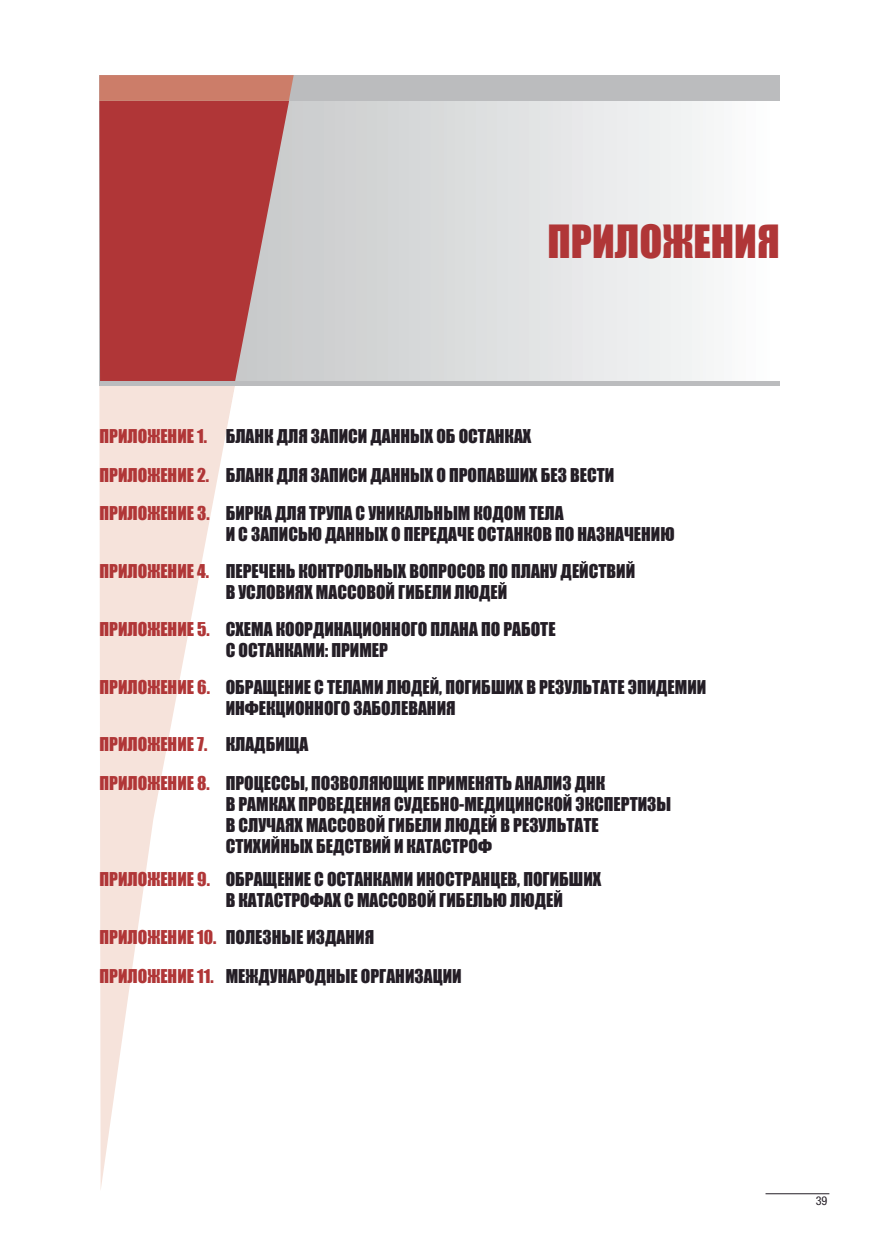
<style>
.page{position:relative;width:879px;height:1256px;background:#fff}
.page>*{position:absolute;margin:0;border:0;box-sizing:border-box;transform-origin:0 0}
.Title_Liste{font:42px "Impact";color:#b03637}
.Sous-titre{font:17.5px/21px "Impact";color:#241e26}
.Sous-titre-2{font:17.5px "Impact";color:#b03637}
.t1{font:condensed 12.08px "Helvetica Neue LTW1 G";color:#241e26}
.s1{color:#b03637}
.s2{color:#241e26}
</style>
<div class="page">
<svg style="left:293px;top:101px;width:413px;height:280px;background:#dee0e1"></svg>
<svg style="left:99px;top:101px;width:194px;height:285px;background:#b44e4f"></svg>
<svg style="left:99px;top:385px;width:136px;height:804px"></svg>
<div style="left:99px;top:75px;width:680px;height:26px;background:#bbbcbe"></div>
<hr style="left:99px;top:381px;width:680px;height:4px;background:#bbbcbe">
<svg style="left:99px;top:75px;width:194px;height:26px;background:#cb7e6a"></svg>
<hr style="left:765px;top:1193px;width:63px;height:1px;background:#241e26">
<p class="Title_Liste" style="left:547px;top:208px;width:233px">ПРИЛОЖЕНИЯ</p>
<p class="Sous-titre" style="left:99px;top:425px;width:433px"><span class="s1">ПРИЛОЖЕНИЕ 1.</span> БЛАНК ДЛЯ ЗАПИСИ ДАННЫХ ОБ ОСТАНКАХ</p>
<p class="Sous-titre" style="left:99px;top:463px;width:516px"><span class="s1">ПРИЛОЖЕНИЕ 2.</span> БЛАНК ДЛЯ ЗАПИСИ ДАННЫХ О ПРОПАВШИХ БЕЗ ВЕСТИ</p>
<p class="Sous-titre" style="left:225px;top:502px;width:450px;text-indent:-126px"><span class="s1">ПРИЛОЖЕНИЕ 3.</span> БИРКА ДЛЯ ТРУПА С УНИКАЛЬНЫМ КОДОМ ТЕЛА<br>И С ЗАПИСЬЮ ДАННЫХ О ПЕРЕДАЧЕ ОСТАНКОВ ПО НАЗНАЧЕНИЮ</p>
<p class="Sous-titre" style="left:99px;top:560px;width:537px;text-align:center"><span class="s1">ПРИЛОЖЕНИЕ 4.</span> ПЕРЕЧЕНЬ КОНТРОЛЬНЫХ ВОПРОСОВ ПО ПЛАНУ ДЕЙСТВИЙ<br>В УСЛОВИЯХ МАССОВОЙ ГИБЕЛИ ЛЮДЕЙ</p>
<p class="Sous-titre" style="left:225px;top:617px;width:331px;text-indent:-126px"><span class="s1">ПРИЛОЖЕНИЕ 5.</span> СХЕМА КООРДИНАЦИОННОГО ПЛАНА ПО РАБОТЕ<br>С ОСТАНКАМИ: ПРИМЕР</p>
<p class="Sous-titre" style="left:225px;top:675px;width:482px;text-indent:-126px"><span class="s1">ПРИЛОЖЕНИЕ 6.</span> ОБРАЩЕНИЕ С ТЕЛАМИ ЛЮДЕЙ, ПОГИБШИХ В РЕЗУЛЬТАТЕ ЭПИДЕМИИ<br>ИНФЕКЦИОННОГО ЗАБОЛЕВАНИЯ</p>
<p class="Sous-titre-2" style="left:99px;top:730px;width:210px">ПРИЛОЖЕНИЕ 7. <span class="s2">КЛАДБИЩА</span></p>
<p class="Sous-titre" style="left:225px;top:771px;width:446px;text-indent:-126px"><span class="s1">ПРИЛОЖЕНИЕ 8.</span> ПРОЦЕССЫ, ПОЗВОЛЯЮЩИЕ ПРИМЕНЯТЬ АНАЛИЗ ДНК<br>В РАМКАХ ПРОВЕДЕНИЯ СУДЕБНО-МЕДИЦИНСКОЙ ЭКСПЕРТИЗЫ В СЛУЧАЯХ МАССОВОЙ ГИБЕЛИ ЛЮДЕЙ В РЕЗУЛЬТАТЕ СТИХИЙНЫХ БЕДСТВИЙ И КАТАСТРОФ</p>
<p class="Sous-titre" style="left:225px;top:868px;width:377px;text-indent:-126px"><span class="s1">ПРИЛОЖЕНИЕ 9.</span> ОБРАЩЕНИЕ С ОСТАНКАМИ ИНОСТРАНЦЕВ, ПОГИБШИХ<br>В КАТАСТРОФАХ С МАССОВОЙ ГИБЕЛЬЮ ЛЮДЕЙ</p>
<p class="Sous-titre" style="left:99px;top:925px;width:276px"><span class="s1">ПРИЛОЖЕНИЕ 10.</span> ПОЛЕЗНЫЕ ИЗДАНИЯ</p>
<p class="Sous-titre" style="left:99px;top:964px;width:363px"><span class="s1">ПРИЛОЖЕНИЕ 11.</span> МЕЖДУНАРОДНЫЕ ОРГАНИЗАЦИИ</p>
<p class="t1" style="left:815px;top:1192px;width:13px">39</p>
</div>
